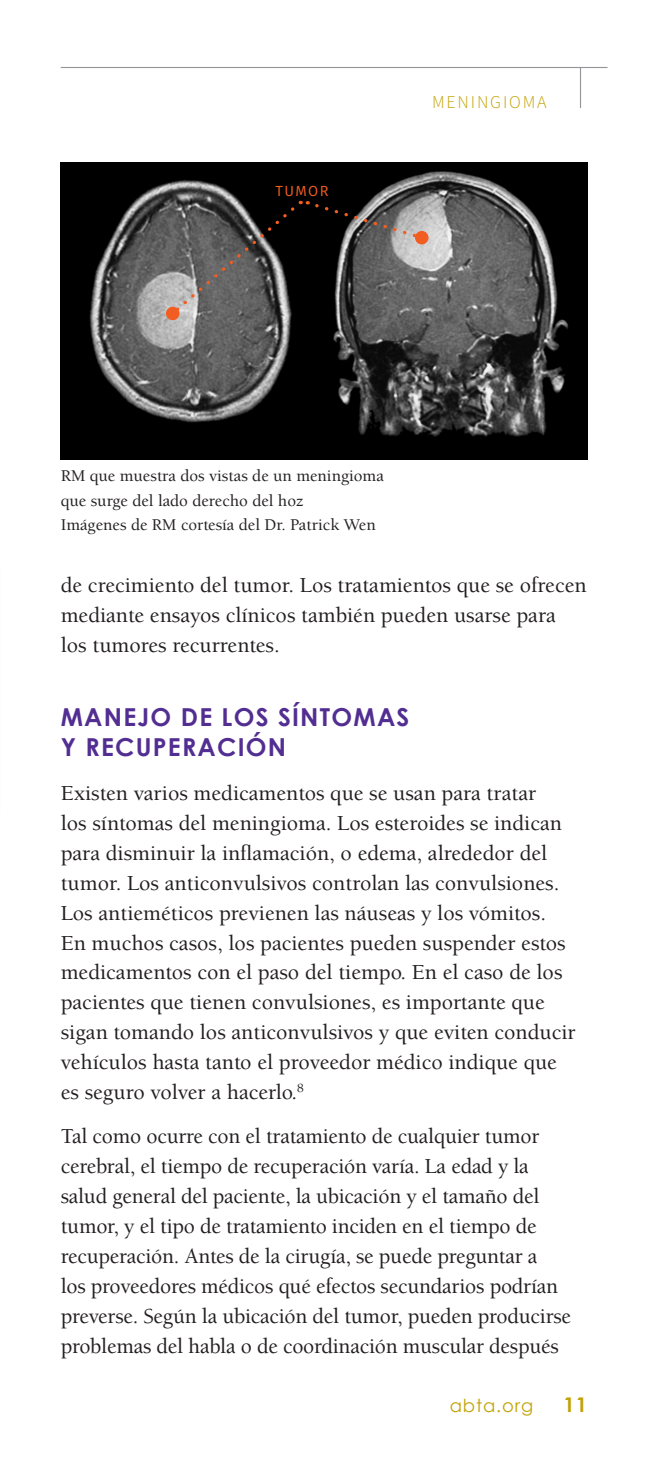
<style>
.page{position:relative;width:648px;height:1458px;background:#fff}
.page>*{position:absolute;margin:0;border:0;box-sizing:border-box;transform-origin:0 0}
.Body{font:700 24.75px/29.9px "Century Gothic";letter-spacing:.05em;color:#522e92}
.Body-2{font:500 22.05px/29.9px "Berkeley Pro";color:#231f20}
.t1{font:700 20.25px "Century Gothic";color:#c2a205}
.t2{font:18px "Source Sans Variable";letter-spacing:.1em;color:#c2a205}
.t3{font:18px "Century Gothic";letter-spacing:.05em;color:#c2a205}
.t4{font:500 16.88px "Berkeley Pro";color:#231f20}
.t5{font:14.62px "Fira Sans";letter-spacing:.1em;color:#f25d21}
</style>
<div class="page">
<hr style="left:61px;top:67px;width:547px;height:1px;background:#939598">
<hr style="left:580px;top:68px;width:1px;height:40px;background:#939598">
<img style="left:61px;top:162px;width:526px;height:298px">
<svg style="left:172px;top:201px;width:129px;height:114px"></svg>
<div style="left:166px;top:307px;width:13px;height:13px;background:#f25d21;border-radius:50%"></div>
<svg style="left:307px;top:201px;width:116px;height:39px"></svg>
<div style="left:415px;top:231px;width:14px;height:13px;background:#f25d21;border-radius:50%"></div>
<p class="t5" style="left:275px;top:180px;width:55px">TUMOR</p>
<p class="t2" style="left:432px;top:91px;width:116px">MENINGIOMA</p>
<p class="t4" style="left:61px;top:466px;width:325px">RM que muestra dos vistas de un meningioma</p>
<p class="t4" style="left:61px;top:491px;width:244px">que surge del lado derecho del hoz</p>
<p class="t4" style="left:61px;top:516px;width:316px">Imágenes de RM cortesía del Dr. Patrick Wen</p>
<p class="Body-2" style="left:61px;top:570px;width:527px">de crecimiento del tumor. Los tratamientos que se ofrecen mediante ensayos clínicos también pueden usarse para los tumores recurrentes.</p>
<p class="Body" style="left:61px;top:701px;width:350px">MANEJO DE LOS SÍNTOMAS<br>Y RECUPERACIÓN</p>
<p class="Body-2" style="left:61px;top:778px;width:516px">Existen varios medicamentos que se usan para tratar<br>los síntomas del meningioma. Los esteroides se indican para disminuir la inflamación, o edema, alrededor del tumor. Los anticonvulsivos controlan las convulsiones.<br>Los antieméticos previenen las náuseas y los vómitos.<br>En muchos casos, los pacientes pueden suspender estos medicamentos con el paso del tiempo. En el caso de los pacientes que tienen convulsiones, es importante que sigan tomando los anticonvulsivos y que eviten conducir vehículos hasta tanto el proveedor médico indique que es seguro volver a hacerlo.<sup>8</sup></p>
<p class="Body-2" style="left:61px;top:1121px;width:512px">Tal como ocurre con el tratamiento de cualquier tumor cerebral, el tiempo de recuperación varía. La edad y la salud general del paciente, la ubicación y el tamaño del tumor, y el tipo de tratamiento inciden en el tiempo de recuperación. Antes de la cirugía, se puede preguntar a<br>los proveedores médicos qué efectos secundarios podrían preverse. Según la ubicación del tumor, pueden producirse problemas del habla o de coordinación muscular después</p>
<p class="t3" style="left:450px;top:1393px;width:85px">abta.org</p>
<p class="t1" style="left:564px;top:1390px;width:25px">11</p>
</div>
